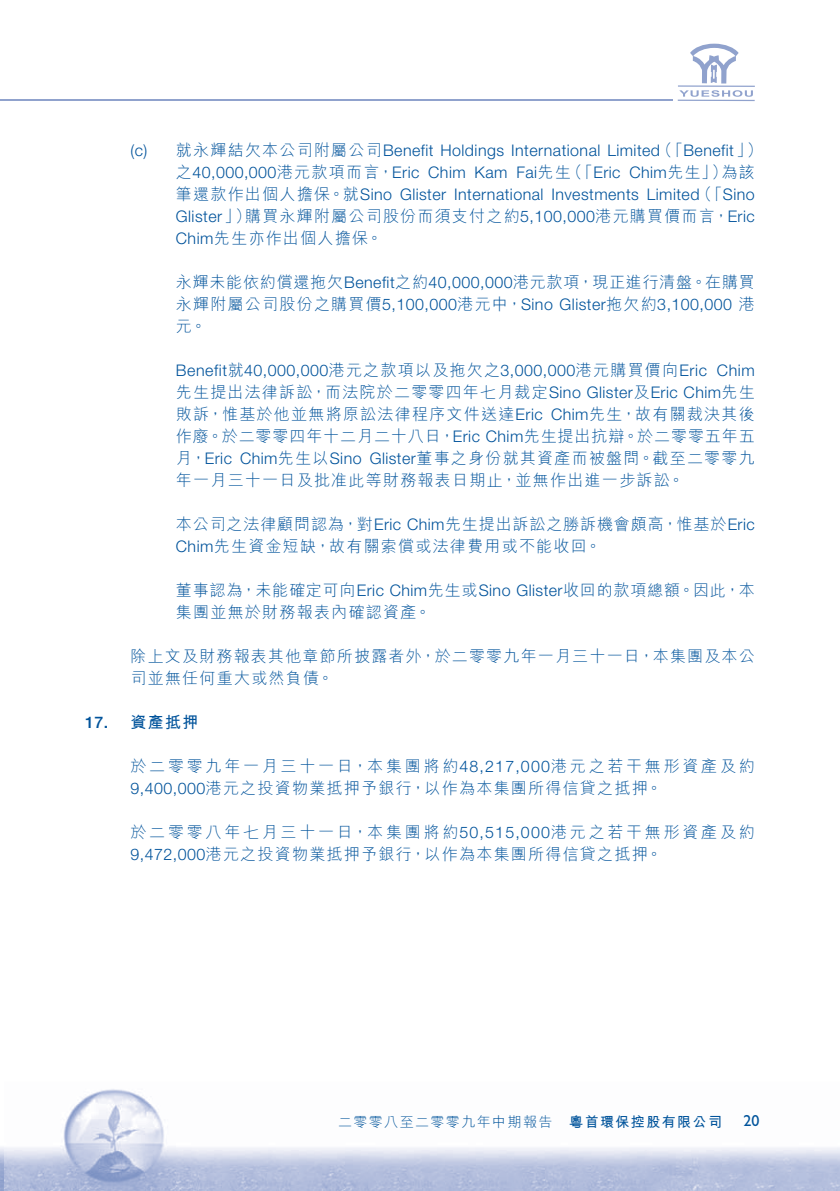
<style>
.page{position:relative;width:840px;height:1191px;background:#fff}
.page>*{position:absolute;margin:0;border:0;box-sizing:border-box;transform-origin:0 0}
.t1{font:16px/22px "M Hei HK Light B5 pc H";letter-spacing:.08em;color:#00539b}
.t2{font:300 16px/22px "Helvetica Neue LT Std";letter-spacing:.03em;color:#00539b}
.t3{font:16px/22px "M Hei HK Light B5 pc H";letter-spacing:.17em;color:#00539b}
.t4{font:16px/22px "M Hei HK Light B5 pc H";letter-spacing:.05em;color:#00539b}
.t5{font:16px/22px "M Hei HK Light B5 pc H";letter-spacing:.055em;color:#00539b}
.t6{font:16px "M Hei HK Bold B5 pc H";color:#00539b}
.t7{font:16px "Gill Sans Std";color:#00539b}
.t8{font:14px "M Hei HK Light B5 pc H";letter-spacing:.1em;color:#00539b}
.s1{font-family:"M Hei HK Light B5 pc H";font-weight:400}
.s2{font-family:"Helvetica Neue LT Std";font-weight:300}
.s3{font-family:"Helvetica Neue LT Std";font-weight:500}
.s4{font-family:"M Hei HK Bold B5 pc H"}
</style>
<div class="page">
<img style="left:3px;top:1089px;width:836px;height:102px">
<hr style="left:677px;top:85px;width:77px;height:2px;background:#90a2cd">
<hr style="left:677px;top:100px;width:77px;height:1px;background:#90a2cd">
<svg style="left:690px;top:44px;width:48px;height:39px"></svg>
<svg style="left:679px;top:90px;width:73px;height:7px"></svg>
<hr style="left:0;top:100px;width:672px;height:1px;background:#90a2cd">
<p class="t2" style="left:176px;top:141px;width:588px;text-indent:-45px">(c) <span class="s1">就永輝結欠本公司附屬公司</span>Benefit Holdings International Limited<span class="s1">（「</span>Benefit<span class="s1">」）之</span>40,000,000<span class="s1">港元款項而言，</span>Eric Chim Kam Fai<span class="s1">先生（「</span>Eric Chim<span class="s1">先生」）為該筆還款作出個人擔保。就</span>Sino Glister International Investments Limited<span class="s1">（「</span>Sino</p>
<p class="t1" style="left:176px;top:207px;width:580px"><span class="s2">Glister</span>」）購買永輝附屬公司股份而須支付之約<span class="s2">5,100,000</span>港元購買價而言，<span class="s2">Eric<br>Chim</span>先生亦作出個人擔保。</p>
<p class="t4" style="left:176px;top:273px;width:580px">永輝未能依約償還拖欠<span class="s2">Benefit</span>之約<span class="s2">40,000,000</span>港元款項，現正進行清盤。在購買</p>
<p class="t2" style="left:176px;top:295px;width:580px"><span class="s1">永輝附屬公司股份之購買價</span>5,100,000<span class="s1">港元中，</span>Sino Glister<span class="s1">拖欠約</span>3,100,000 <span class="s1">港</span></p>
<p class="t1" style="left:176px;top:317px;width:32px">元。</p>
<p class="t2" style="left:176px;top:361px;width:580px">Benefit<span class="s1">就</span>40,000,000<span class="s1">港元之款項以及拖欠之</span>3,000,000<span class="s1">港元購買價向</span>Eric Chim</p>
<p class="t1" style="left:176px;top:383px;width:580px;text-align:justify">先生提出法律訴訟，而法院於二零零四年七月裁定<span class="s2">Sino Glister</span>及<span class="s2">Eric Chim</span>先生敗訴，惟基於他並無將原訟法律程序文件送達<span class="s2">Eric Chim</span>先生，故有關裁決其後作廢。於二零零四年十二月二十八日，<span class="s2">Eric Chim</span>先生提出抗辯。於二零零五年五月，<span class="s2">Eric Chim</span>先生以<span class="s2">Sino Glister</span>董事之身份就其資產而被盤問。截至二零零九年一月三十一日及批准此等財務報表日期止，並無作出進一步訴訟。</p>
<p class="t5" style="left:176px;top:515px;width:580px">本公司之法律顧問認為，對<span class="s2">Eric Chim</span>先生提出訴訟之勝訴機會頗高，惟基於<span class="s2">Eric<br>Chim</span>先生資金短缺，故有關索償或法律費用或不能收回。</p>
<p class="t4" style="left:176px;top:581px;width:580px">董事認為，未能確定可向<span class="s2">Eric Chim</span>先生或<span class="s2">Sino Glister</span>收回的款項總額。因此，本集團並無於財務報表內確認資產。</p>
<p class="t1" style="left:130px;top:647px;width:625px">除上文及財務報表其他章節所披露者外，於二零零九年一月三十一日，本集團及本公司並無任何重大或然負債。</p>
<p class="t6" style="left:85px;top:716px;width:115px"><span class="s3">17.</span> 資產抵押</p>
<p class="t3" style="left:130px;top:757px;width:625px">於二零零九年一月三十一日，本集團將約<span class="s2">48,217,000</span>港元之若干無形資產及約<br><span class="s2">9,400,000</span>港元之投資物業抵押予銀行，以作為本集團所得信貸之抵押。</p>
<p class="t3" style="left:130px;top:823px;width:625px">於二零零八年七月三十一日，本集團將約<span class="s2">50,515,000</span>港元之若干無形資產及約<br><span class="s2">9,472,000</span>港元之投資物業抵押予銀行，以作為本集團所得信貸之抵押。</p>
<p class="t8" style="left:338px;top:1116px;width:385px">二零零八至二零零九年中期報告 <span class="s4">粵首環保控股有限公司</span></p>
<p class="t7" style="left:743px;top:1111px;width:17px">20</p>
</div>
